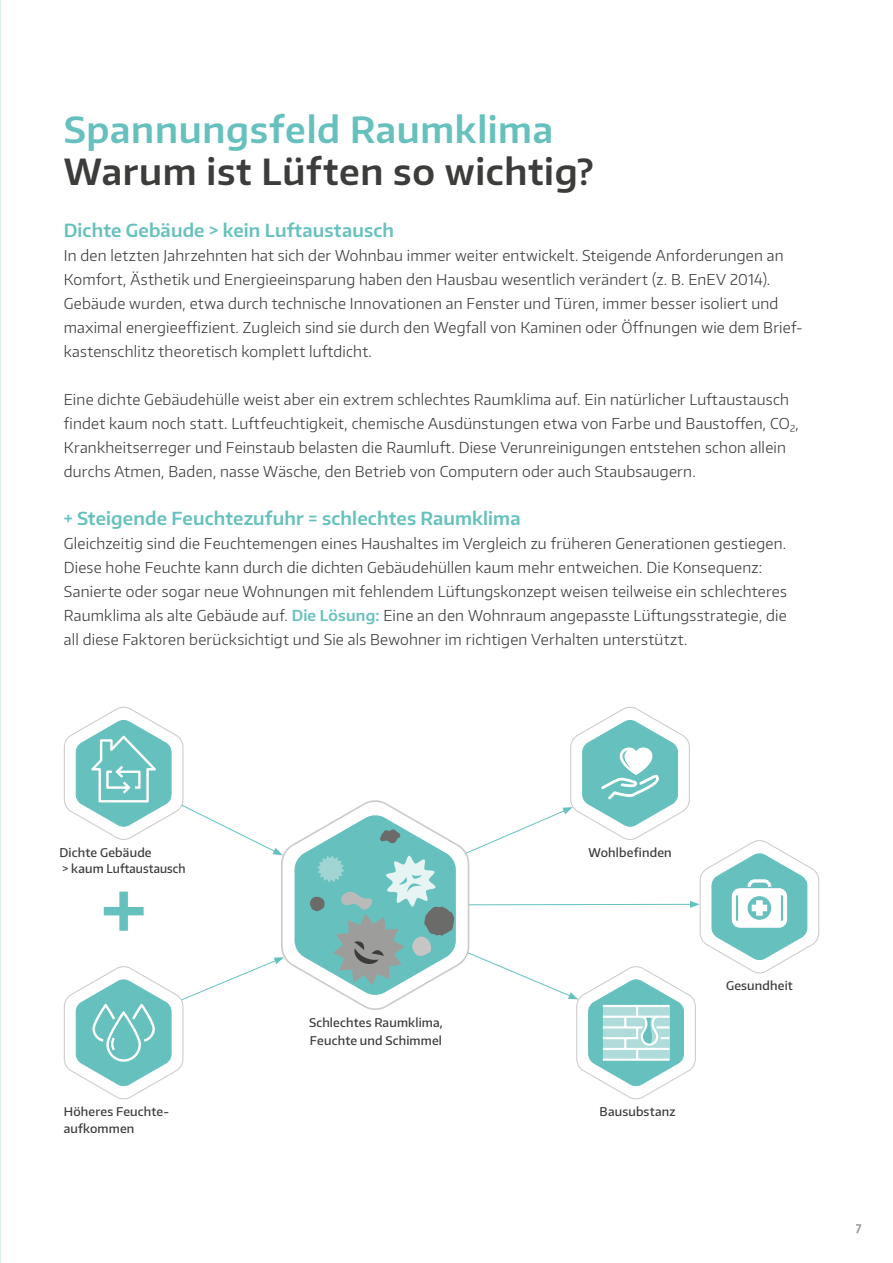
<style>
.page{position:relative;width:893px;height:1263px;background:#fff}
.page>*{position:absolute;margin:0;border:0;box-sizing:border-box;transform-origin:0 0}
.t1{font:600 93.6px "Encode Sans Normal";color:#66c1be}
.t2{font:600 36px "Encode Sans Normal";letter-spacing:.02em;color:#3c3c3b}
.t3{font:600 36px "Encode Sans Normal";letter-spacing:.02em;color:#66c1be}
.t4{font:600 18px "Encode Sans Normal";letter-spacing:.01em;color:#66c1be}
.t5{font:300 15px/24px "Encode Sans Normal";letter-spacing:.015em;color:#3c3c3b}
.t6{font:500 12px/16.5px "Encode Sans Normal";letter-spacing:.015em;color:#3c3c3b}
.t7{font:600 12px "Encode Sans Normal";color:#3c3c3b}
.s1{font-weight:600;color:#66c1be}
</style>
<div class="page">
<svg style="left:63px;top:706px;width:757px;height:394px"></svg>
<h2 class="t3" style="left:64px;top:106px;width:491px">Spannungsfeld Raumklima</h2>
<h2 class="t2" style="left:64px;top:148px;width:531px">Warum ist Lüften so wichtig?</h2>
<p class="t4" style="left:64px;top:219px;width:332px">Dichte Gebäude &gt; kein Luftaustausch</p>
<p class="t5" style="left:64px;top:243px;width:740px">In den letzten Jahrzehnten hat sich der Wohnbau immer weiter entwickelt. Steigende Anforderungen an Komfort, Ästhetik und Energieeinsparung haben den Hausbau wesentlich verändert (z. B. EnEV 2014).<br>Gebäude wurden, etwa durch technische Innovationen an Fenster und Türen, immer besser isoliert und maximal energieeffizient. Zugleich sind sie durch den Wegfall von Kaminen oder Öffnungen wie dem Brief&shy;kastenschlitz theoretisch komplett luftdicht.</p>
<p class="t5" style="left:64px;top:387px;width:737px">Eine dichte Gebäudehülle weist aber ein extrem schlechtes Raumklima auf. Ein natürlicher Luftaustausch findet kaum noch statt. Luftfeuchtigkeit, chemische Ausdünstungen etwa von Farbe und Baustoffen, CO<sub>2</sub>, Krankheitserreger und Feinstaub belasten die Raumluft. Diese Verunreinigungen entstehen schon allein durchs Atmen, Baden, nasse Wäsche, den Betrieb von Computern oder auch Staubsaugern.</p>
<p class="t4" style="left:64px;top:507px;width:458px">+ Steigende Feuchtezufuhr = schlechtes Raumklima</p>
<p class="t5" style="left:64px;top:531px;width:725px">Gleichzeitig sind die Feuchtemengen eines Haushaltes im Vergleich zu früheren Generationen gestiegen.<br>Diese hohe Feuchte kann durch die dichten Gebäudehüllen kaum mehr entweichen. Die Konsequenz:<br>Sanierte oder sogar neue Wohnungen mit fehlendem Lüftungskonzept weisen teilweise ein schlechteres Raumklima als alte Gebäude auf. <span class="s1">Die Lösung:</span> Eine an den Wohnraum angepasste Lüftungsstrategie, die all diese Faktoren berücksichtigt und Sie als Bewohner im richtigen Verhalten unterstützt.</p>
<p class="t6" style="left:60px;top:843px;width:127px">Dichte Gebäude<br>&gt; kaum Luftaustausch</p>
<h1 class="t1" style="left:100px;top:849px;width:49px">+</h1>
<p class="t6" style="left:64px;top:1103px;width:107px">Höheres Feuchte&shy;aufkommen</p>
<p class="t6" style="left:309px;top:1013px;width:135px;line-height:18px">Schlechtes Raumklima,<br>Feuchte und Schimmel</p>
<p class="t6" style="left:588px;top:844px;width:85px">Wohlbefinden</p>
<p class="t6" style="left:600px;top:1103px;width:78px">Bausubstanz</p>
<p class="t6" style="left:726px;top:977px;width:68px">Gesundheit</p>
<p class="t7" style="left:856px;top:1220px;width:8px">7</p>
</div>
